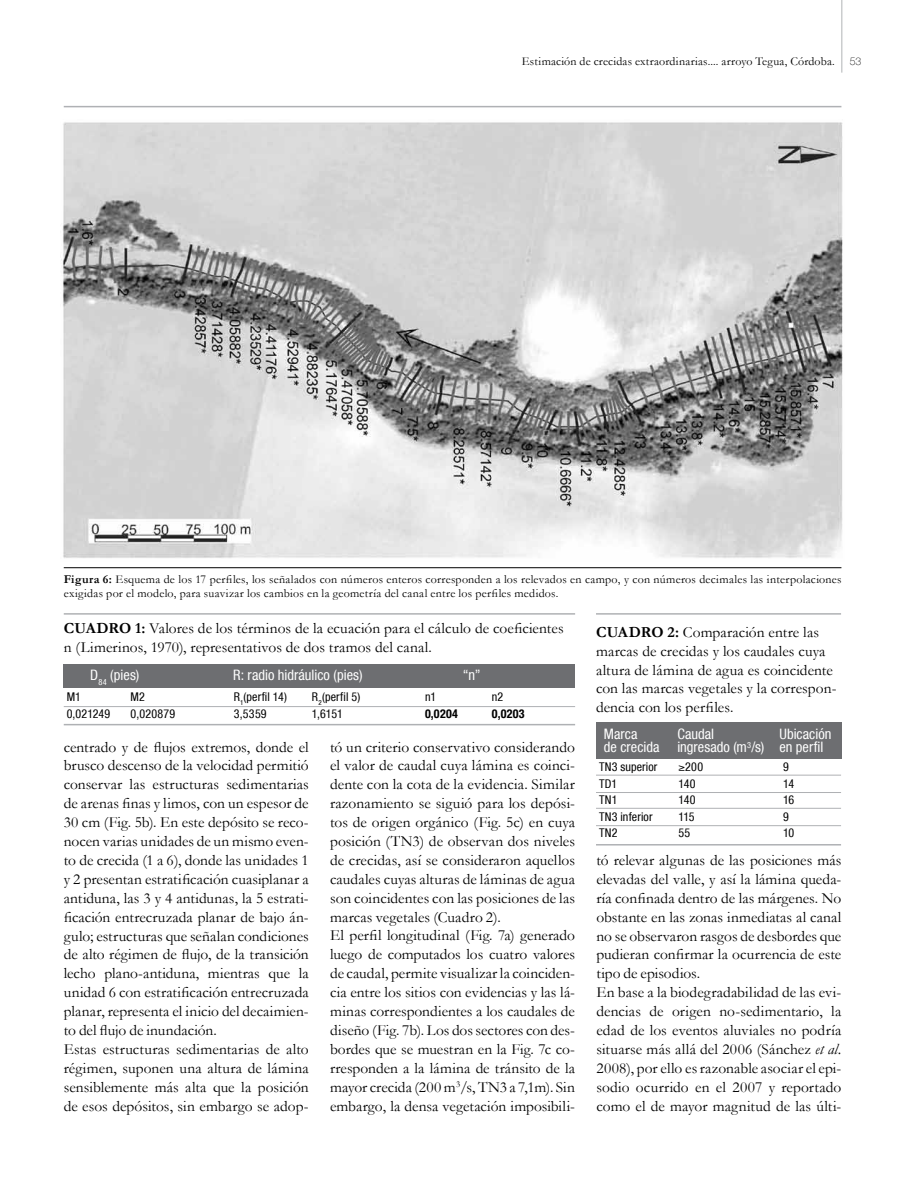
<style>
.page{position:relative;width:918px;height:1188px;background:#fff}
.page>*{position:absolute;margin:0;border:0;box-sizing:border-box;transform-origin:0 0}
.t1{font:15.45px/18.9px "Garamond";letter-spacing:.005em;color:#000}
.t2{font:700 15.45px "Garamond";color:#000}
.t3{font:condensed 14.4px/13.5px "Helvetica Neue";color:#fff}
.t4{font:12px/14.4px "Garamond";letter-spacing:.02em;color:#000}
.t5{font:condensed 12px/16.5px "Helvetica Neue";letter-spacing:.01em;color:#000}
.t6{font:700 condensed 12px "Helvetica Neue";letter-spacing:.03em;color:#000}
.s1{font-family:"Helvetica Neue";font-weight:100;font-size:10.5px}
.s2{font-weight:700}
.s3{font-style:italic}
</style>
<div class="page">
<hr style="left:841px;top:0;width:1px;height:73px;background:#b1b4b6">
<img style="left:61px;top:122px;width:782px;height:436px">
<hr style="left:64px;top:567px;width:777px;height:1px;background:#000">
<hr style="left:64px;top:106px;width:777px;height:1px;background:#afb1b4">
<div style="left:64px;top:665px;width:511px;height:23px;background:#6d6e71"></div>
<hr style="left:64px;top:724px;width:511px;height:1px;background:#afb1b4">
<hr style="left:64px;top:706px;width:511px;height:1px;background:#afb1b4">
<hr style="left:64px;top:613px;width:511px;height:2px;background:#afb1b4">
<div style="left:596px;top:722px;width:245px;height:37px;background:#6d6e71"></div>
<hr style="left:596px;top:844px;width:245px;height:2px;background:#afb1b4">
<hr style="left:596px;top:825px;width:245px;height:1px;background:#afb1b4">
<hr style="left:596px;top:792px;width:245px;height:1px;background:#afb1b4">
<hr style="left:596px;top:808px;width:245px;height:1px;background:#afb1b4">
<hr style="left:596px;top:775px;width:245px;height:1px;background:#afb1b4">
<hr style="left:596px;top:613px;width:245px;height:2px;background:#afb1b4">
<p class="t4" style="left:522px;top:53px;width:341px">Estimación de crecidas extraordinarias.... arroyo Tegua, Córdoba. <span class="s1">53</span></p>
<p class="t4" style="left:64px;top:572px;width:779px"><span class="s2">Figura 6:</span> Esquema de los 17 perfiles, los señalados con números enteros corresponden a los relevados en campo, y con números decimales las interpolaciones exigidas por el modelo, para suavizar los cambios en la geometría del canal entre los perfiles medidos.</p>
<p class="t1" style="left:64px;top:619px;width:501px;text-indent:71px"><span class="s2">1:</span> Valores de los términos de la ecuación para el cálculo de coeficientes n (Limerinos, 1970), representativos de dos tramos del canal.</p>
<p class="t3" style="left:90px;top:668px;width:50px">D<sub>84</sub> (pies)</p>
<p class="t3" style="left:233px;top:668px;width:131px">R: radio hidráulico (pies)</p>
<p class="t3" style="left:463px;top:668px;width:20px">“n”</p>
<p class="t2" style="left:64px;top:618px;width:13px">CUADRO</p>
<p class="t5" style="left:67px;top:689px;width:45px">M1<br>0,021249</p>
<p class="t5" style="left:131px;top:689px;width:46px">M2<br>0,020879</p>
<p class="t5" style="left:234px;top:689px;width:55px">R<sub>1</sub>(perfil 14)<br>3,5359</p>
<p class="t5" style="left:425px;top:689px;width:13px">n1</p>
<p class="t5" style="left:312px;top:689px;width:50px">R<sub>2</sub>(perfil 5)<br>1,6151</p>
<p class="t5" style="left:492px;top:689px;width:13px">n2</p>
<p class="t6" style="left:425px;top:706px;width:34px">0,0204</p>
<p class="t6" style="left:492px;top:706px;width:34px">0,0203</p>
<p class="t1" style="left:64px;top:737px;width:247px">centrado y de flujos extremos, donde el brusco descenso de la velocidad permitió conservar las estructuras sedimentarias de arenas finas y limos, con un espesor de 30 cm (Fig. 5b). En este depósito se reco&shy;nocen varias unidades de un mismo even&shy;to de crecida (1 a 6), donde las unidades 1 y 2 presentan estratificación cuasiplanar a antiduna, las 3 y 4 antidunas, la 5 estrati&shy;ficación entrecruzada planar de bajo án&shy;gulo; estructuras que señalan condiciones de alto régimen de flujo, de la transición lecho plano-antiduna, mientras que la unidad 6 con estratificación entrecruzada planar, representa el inicio del decaimien&shy;to del flujo de inundación.<br>Estas estructuras sedimentarias de alto régimen, suponen una altura de lámina sensiblemente más alta que la posición de esos depósitos, sin embargo se adop-</p>
<p class="t1" style="left:330px;top:737px;width:247px">tó un criterio conservativo considerando el valor de caudal cuya lámina es coinci&shy;dente con la cota de la evidencia. Similar razonamiento se siguió para los depósi&shy;tos de origen orgánico (Fig. 5c) en cuya posición (TN3) de observan dos niveles de crecidas, así se consideraron aquellos caudales cuyas alturas de láminas de agua son coincidentes con las posiciones de las marcas vegetales (Cuadro 2).<br>El perfil longitudinal (Fig. 7a) generado luego de computados los cuatro valores de caudal, permite visualizar la coinciden&shy;cia entre los sitios con evidencias y las lá&shy;minas correspondientes a los caudales de diseño (Fig. 7b). Los dos sectores con des&shy;bordes que se muestran en la Fig. 7c co&shy;rresponden a la lámina de tránsito de la mayor crecida (200 m<sup>3</sup>/s, TN3 a 7,1m). Sin embargo, la densa vegetación imposibili-</p>
<p class="t1" style="left:596px;top:622px;width:242px;text-indent:71px"><span class="s2">2:</span> Comparación entre las marcas de crecidas y los caudales cuya altura de lámina de agua es coincidente con las marcas vegetales y la correspon&shy;dencia con los perfiles.</p>
<p class="t3" style="left:604px;top:727px;width:35px">Marca</p>
<p class="t3" style="left:677px;top:727px;width:38px">Caudal</p>
<p class="t2" style="left:596px;top:621px;width:13px">CUADRO</p>
<p class="t3" style="left:604px;top:727px;width:229px;text-indent:175px">Ubicación de crecida ingresado (m<sup>3</sup>/s) en perfil</p>
<p class="t5" style="left:599px;top:759px;width:60px">TN3 superior<br>TD1<br>TN1<br>TN3 inferior<br>TN2</p>
<p class="t5" style="left:678px;top:759px;width:26px">≥200<br>140<br>140<br>115<br>55</p>
<p class="t5" style="left:783px;top:759px;width:13px">9<br>14<br>16<br>9<br>10</p>
<p class="t1" style="left:596px;top:850px;width:247px">tó relevar algunas de las posiciones más elevadas del valle, y así la lámina queda&shy;ría confinada dentro de las márgenes. No obstante en las zonas inmediatas al canal no se observaron rasgos de desbordes que pudieran confirmar la ocurrencia de este tipo de episodios.<br>En base a la biodegradabilidad de las evi&shy;dencias de origen no-sedimentario, la edad de los eventos aluviales no podría situarse más allá del 2006 (Sánchez <span class="s3">et al.<br></span>2008), por ello es razonable asociar el epi&shy;sodio ocurrido en el 2007 y reportado como el de mayor magnitud de las últi-</p>
</div>
